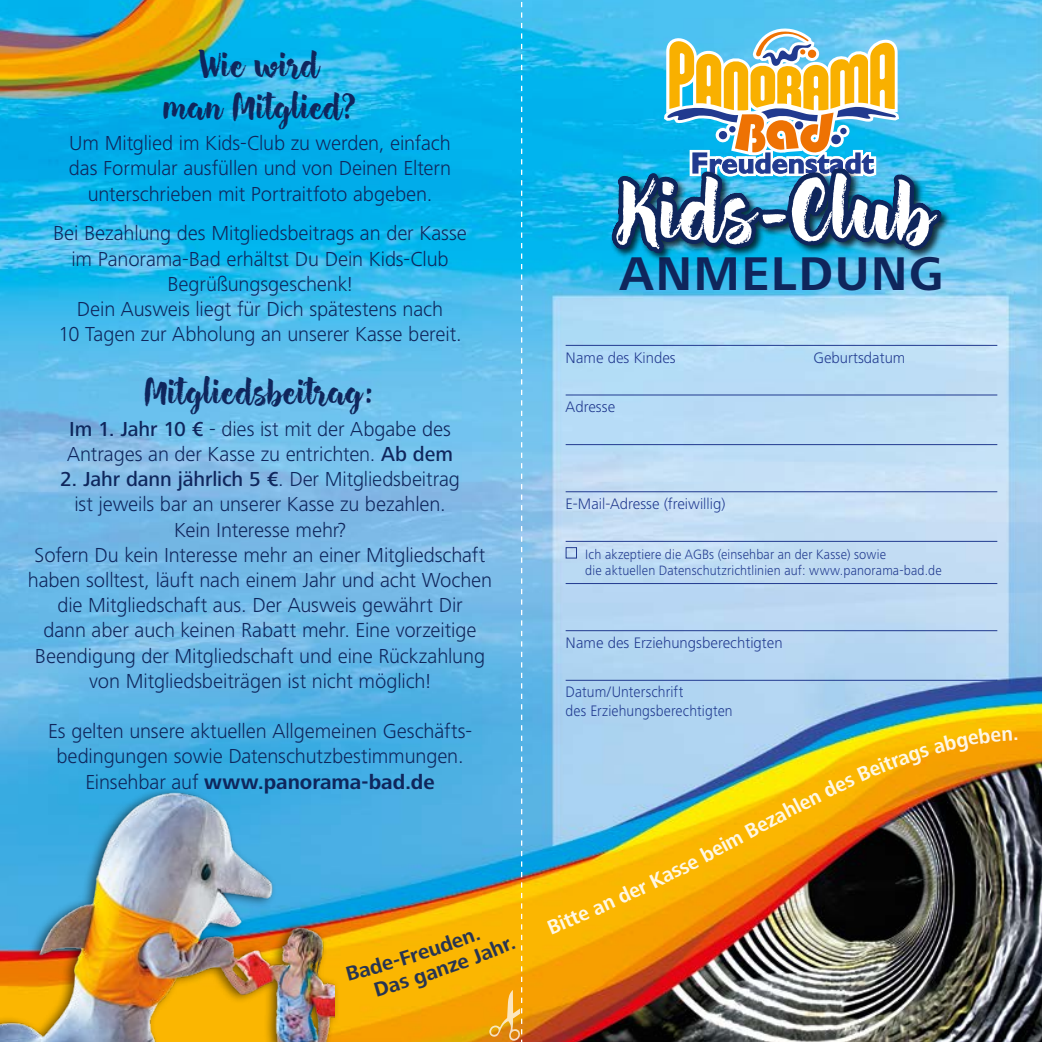
<style>
.page{position:relative;width:1042px;height:1042px;background:#fff}
.page>*{position:absolute;margin:0;border:0;box-sizing:border-box;transform-origin:0 0}
.t1{font:700 49px "Frutiger Next LT";letter-spacing:.04em;color:#0f265c}
.t2{font:35px/42px "Hensa";letter-spacing:.015em;color:#0f265c;text-align:center}
.t3{font:300 21px/25.2px "Frutiger Next LT";letter-spacing:-.005em;color:#0f265c;text-align:center}
.t4{font:700 21px "Frutiger Next LT";color:#fff;scale:.94 1}
.t5{font:300 15.75px "Frutiger Next LT";color:#213a8f}
.t6{font:300 15.75px/18.9px "Frutiger Next LT";color:#213a8f;scale:.94 1}
.t7{font:300 14px/16.8px "Frutiger Next LT";letter-spacing:.01em;color:#213a8f;scale:.95 1}
.s1{font-weight:500}
.s2{font-weight:700}
</style>
<div class="page">
<img style="left:0;top:0;width:346px;height:1042px">
<div style="left:0;top:785px;width:340px;height:257px;background:#000;opacity:.55"></div>
<img style="left:0;top:789px;width:335px;height:253px">
<img style="left:522px;top:0;width:520px;height:1042px">
<svg style="left:607px;top:104px;width:342px;height:195px;background:#41bce9"></svg>
<svg style="left:616px;top:19px;width:321px;height:230px"></svg>
<svg style="left:346px;top:0;width:176px;height:1042px;background:#5fb6ca"></svg>
<svg style="left:577px;top:861px;width:113px;height:61px;background:#fab401"></svg>
<img style="left:792px;top:727px;width:225px;height:85px">
<h2 class="t2" style="left:164px;top:48px;width:193px">Wie wird<br>man Mitglied?</h2>
<p class="t3" style="left:69px;top:131px;width:384px">Um Mitglied im Kids-Club zu werden, einfach das Formular ausfüllen und von Deinen Eltern unterschrieben mit Portraitfoto abgeben.</p>
<p class="t3" style="left:53px;top:221px;width:415px">Bei Bezahlung des Mitgliedsbeitrags an der Kasse im Panorama-Bad erhältst Du Dein Kids-Club Begrüßungsgeschenk!<br>Dein Ausweis liegt für Dich spätestens nach<br>10 Tagen zur Abholung an unserer Kasse bereit.</p>
<h2 class="t2" style="left:145px;top:375px;width:231px">Mitgliedsbeitrag:</h2>
<p class="t3" style="left:67px;top:416px;width:387px;text-align:left"><span class="s1">Im 1. Jahr 10 €</span> - dies ist mit der Abgabe des<br>Antrages an der Kasse zu entrichten. <span class="s1">Ab dem</span></p>
<p class="t3" style="left:28px;top:467px;width:466px"><span class="s1">2. Jahr dann jährlich 5 €</span>. Der Mitgliedsbeitrag<br>ist jeweils bar an unserer Kasse zu bezahlen.<br>Kein Interesse mehr?<br>Sofern Du kein Interesse mehr an einer Mitgliedschaft haben solltest, läuft nach einem Jahr und acht Wochen die Mitgliedschaft aus. Der Ausweis gewährt Dir<br>dann aber auch keinen Rabatt mehr. Eine vorzeitige Beendigung der Mitgliedschaft und eine Rückzahlung von Mitgliedsbeiträgen ist nicht möglich!</p>
<p class="t3" style="left:48px;top:719px;width:425px">Es gelten unsere aktuellen Allgemeinen Geschäfts&shy;bedingungen sowie Datenschutzbestimmungen.<br>Einsehbar auf <span class="s2">www.panorama-bad.de</span></p>
<h1 class="t1" style="left:619px;top:246px;width:325px">ANMELDUNG</h1>
<p class="t5" style="left:566px;top:349px;width:112px">Name des Kindes</p>
<p class="t5" style="left:813px;top:349px;width:93px">Geburtsdatum</p>
<p class="t5" style="left:566px;top:398px;width:51px">Adresse</p>
<p class="t5" style="left:566px;top:495px;width:161px">E-Mail-Adresse (freiwillig)</p>
<p class="t7" style="left:585px;top:545px;width:377px">Ich akzeptiere die AGBs (einsehbar an der Kasse) sowie<br>die aktuellen Datenschutzrichtlinien auf: www.panorama-bad.de</p>
<p class="t5" style="left:566px;top:634px;width:219px">Name des Erziehungsberechtigten</p>
<p class="t6" style="left:566px;top:683px;width:179px">Datum/Unterschrift<br>des Erziehungsberechtigten</p>
<p class="t4" style="left:544px;top:917px;width:36px;rotate:-23deg">Bitt</p>
<p class="t4" style="left:682px;top:854px;width:131px;rotate:-28deg">e beim Bezah</p>
</div>
